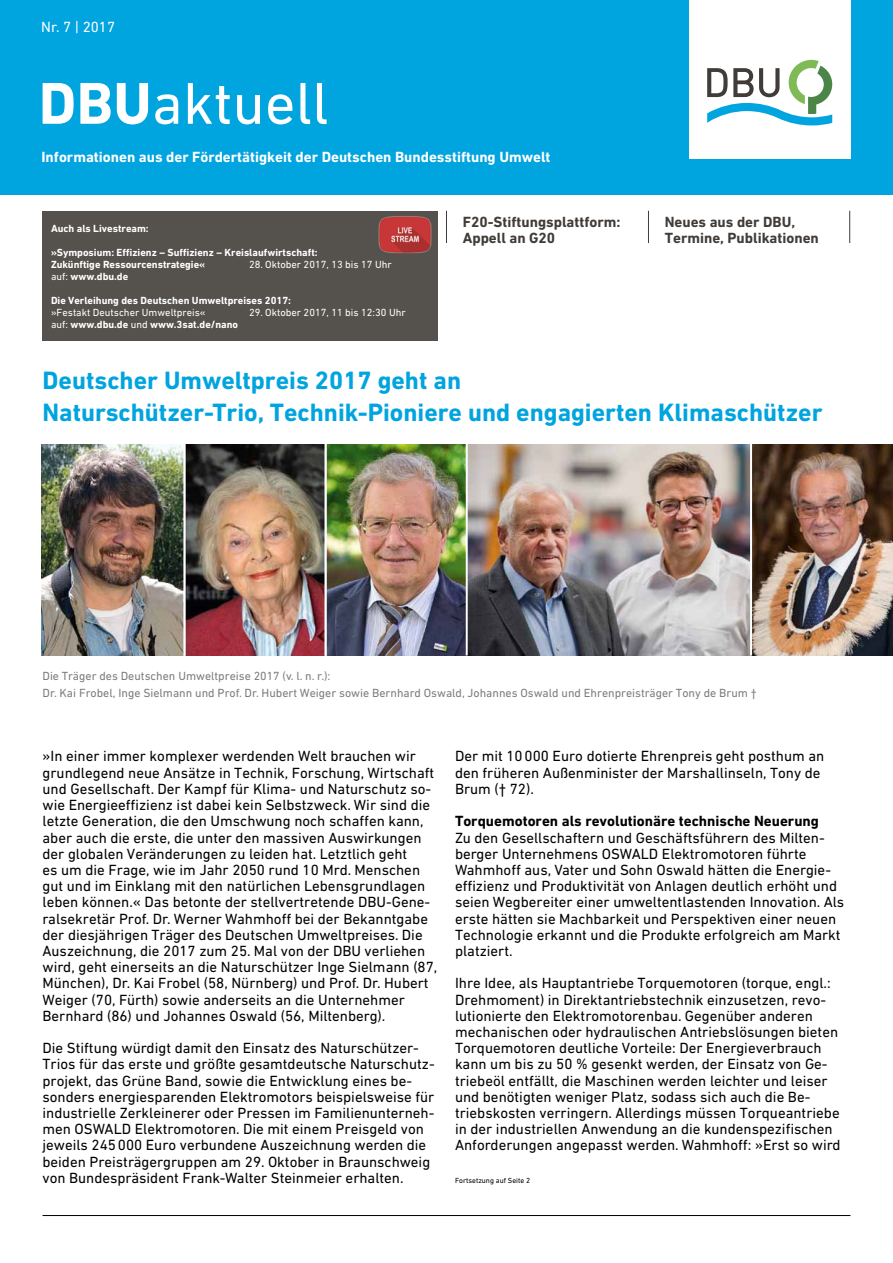
<style>
.page{position:relative;width:893px;height:1263px;background:#fff}
.page>*{position:absolute;margin:0;border:0;box-sizing:border-box;transform-origin:0 0}
.t1{font:60px "DIN Next W1 G";color:#fff}
.t2{font:700 25.5px/32.4px "DIN Next W1 G";color:#00a4df}
.t3{font:15px/16.2px "DIN Next W1 G";color:#000}
.t4{font:700 15px/16.2px "DIN Next W1 G";color:#413c38}
.t5{font:700 15px "DIN Next W1 G";color:#fff}
.t6{font:700 15px "DIN Next W1 G";color:#000}
.t7{font:15px "DIN Next W1 G";color:#fff}
.t8{font:12px/16.2px "DIN Next W1 G";color:#7f7c7a}
.t9{font:700 10.5px/12px "DIN Next W1 G";color:#fff}
.t10{font:10.5px "DIN Next W1 G";color:#fff}
.t11{font:7.5px "DIN Next W1 G";color:#000}
.s1{font-weight:700}
.s2{font-weight:400}
</style>
<div class="page">
<hr style="left:43px;top:1215px;width:807px;height:1px;background:#000">
<div style="left:43px;top:211px;width:395px;height:129px;background:#55524e"></div>
<img style="left:378px;top:216px;width:54px;height:37px">
<img style="left:41px;top:444px;width:852px;height:211px">
<hr style="left:325px;top:442px;width:2px;height:213px;background:#fff">
<hr style="left:184px;top:442px;width:2px;height:213px;background:#fff">
<hr style="left:466px;top:442px;width:2px;height:213px;background:#fff">
<hr style="left:750px;top:442px;width:2px;height:213px;background:#fff">
<hr style="left:446px;top:211px;width:1px;height:32px;background:#413c38">
<hr style="left:648px;top:211px;width:1px;height:32px;background:#413c38">
<hr style="left:849px;top:211px;width:1px;height:32px;background:#413c38">
<div style="left:0;top:0;width:893px;height:194px;background:#00a4df"></div>
<div style="left:689px;top:0;width:161px;height:159px;background:#fff"></div>
<svg style="left:707px;top:60px;width:125px;height:65px"></svg>
<p class="t7" style="left:41px;top:19px;width:75px">Nr. 7 | 2017</p>
<h1 class="t1" style="left:39px;top:69px;width:292px"><span class="s1">DBU</span>aktuell</h1>
<p class="t5" style="left:41px;top:148px;width:510px">Informationen aus der Fördertätigkeit der Deutschen Bundesstiftung Umwelt</p>
<p class="t9" style="left:51px;top:222px;width:99px">Auch als Livestream:</p>
<p class="t9" style="left:51px;top:246px;width:268px">»Symposium: Effizienz – Suffizienz – Kreislaufwirtschaft:<br>Zukünftige Ressourcenstrategie«</p>
<p class="t10" style="left:249px;top:258px;width:144px">28. Oktober 2017, 13 bis 17 Uhr</p>
<p class="t9" style="left:51px;top:270px;width:79px"><span class="s2">auf:</span> www.dbu.de</p>
<p class="t9" style="left:51px;top:294px;width:242px">Die Verleihung des Deutschen Umweltpreises 2017:</p>
<p class="t10" style="left:51px;top:306px;width:156px">»Festakt Deutscher Umweltpreis«</p>
<p class="t10" style="left:249px;top:306px;width:158px">29. Oktober 2017, 11 bis 12:30 Uhr</p>
<p class="t9" style="left:51px;top:318px;width:189px"><span class="s2">auf:</span> www.dbu.de <span class="s2">und</span> www.3sat.de/nano</p>
<p class="t4" style="left:463px;top:214px;width:159px">F20-Stiftungsplattform:<br>Appell an G20</p>
<p class="t4" style="left:665px;top:214px;width:156px">Neues aus der DBU,<br>Termine, Publikationen</p>
<h2 class="t2" style="left:43px;top:364px;width:781px">Deutscher Umweltpreis 2017 geht an<br>Naturschützer-Trio, Technik-Pioniere und engagierten Klimaschützer</h2>
<p class="t8" style="left:43px;top:668px;width:716px">Die Träger des Deutschen Umweltpreise 2017 (v. l. n. r.):<br>Dr. Kai Frobel, Inge Sielmann und Prof. Dr. Hubert Weiger sowie Bernhard Oswald, Johannes Oswald und Ehrenpreisträger Tony de Brum †</p>
<p class="t3" style="left:43px;top:748px;width:396px">»In einer immer komplexer werdenden Welt brauchen wir grundlegend neue Ansätze in Technik, Forschung, Wirtschaft und Gesellschaft. Der Kampf für Klima- und Naturschutz so&shy;wie Energieeffizienz ist dabei kein Selbstzweck. Wir sind die letzte Generation, die den Umschwung noch schaffen kann, aber auch die erste, die unter den massiven Auswirkungen der globalen Veränderungen zu leiden hat. Letztlich geht<br>es um die Frage, wie im Jahr 2050 rund 10 Mrd. Menschen gut und im Einklang mit den natürlichen Lebensgrundlagen leben können.« Das betonte der stellvertretende DBU-Gene&shy;ralsekretär Prof. Dr. Werner Wahmhoff bei der Bekanntgabe der diesjährigen Träger des Deutschen Umweltpreises. Die Auszeichnung, die 2017 zum 25. Mal von der DBU verliehen wird, geht einerseits an die Naturschützer Inge Sielmann (87, München), Dr. Kai Frobel (58, Nürnberg) und Prof. Dr. Hubert Weiger (70, Fürth) sowie anderseits an die Unternehmer Bernhard (86) und Johannes Oswald (56, Miltenberg).</p>
<p class="t3" style="left:43px;top:1040px;width:394px">Die Stiftung würdigt damit den Einsatz des Naturschützer-Trios für das erste und größte gesamtdeutsche Naturschutz&shy;projekt, das Grüne Band, sowie die Entwicklung eines be&shy;sonders energiesparenden Elektromotors beispielsweise für industrielle Zerkleinerer oder Pressen im Familienunterneh&shy;men OSWALD Elektromotoren. Die mit einem Preisgeld von jeweils 245000 Euro verbundene Auszeichnung werden die beiden Preisträgergruppen am 29. Oktober in Braunschweig von Bundespräsident Frank-Walter Steinmeier erhalten.</p>
<p class="t3" style="left:455px;top:748px;width:371px">Der mit 10000 Euro dotierte Ehrenpreis geht posthum an den früheren Außenminister der Marshallinseln, Tony de<br>Brum († 72).</p>
<p class="t6" style="left:455px;top:812px;width:366px">Torquemotoren als revolutionäre technische Neuerung</p>
<p class="t3" style="left:455px;top:829px;width:391px">Zu den Gesellschaftern und Geschäftsführern des Milten&shy;berger Unternehmens OSWALD Elektromotoren führte Wahmhoff aus, Vater und Sohn Oswald hätten die Energie&shy;effizienz und Produktivität von Anlagen deutlich erhöht und seien Wegbereiter einer umweltentlastenden Innovation. Als erste hätten sie Machbarkeit und Perspektiven einer neuen Technologie erkannt und die Produkte erfolgreich am Markt platziert.</p>
<p class="t3" style="left:455px;top:975px;width:387px">Ihre Idee, als Hauptantriebe Torquemotoren (torque, engl.:<br>Drehmoment) in Direktantriebstechnik einzusetzen, revo&shy;lutionierte den Elektromotorenbau. Gegenüber anderen mechanischen oder hydraulischen Antriebslösungen bieten Torquemotoren deutliche Vorteile: Der Energieverbrauch kann um bis zu 50 % gesenkt werden, der Einsatz von Ge&shy;triebeöl entfällt, die Maschinen werden leichter und leiser und benötigten weniger Platz, sodass sich auch die Be&shy;triebskosten verringern. Allerdings müssen Torqueantriebe in der industriellen Anwendung an die kundenspezifischen Anforderungen angepasst werden. Wahmhoff: »Erst so wird</p>
<p class="t11" style="left:455px;top:1176px;width:77px">Fortsetzung auf Seite 2</p>
</div>
